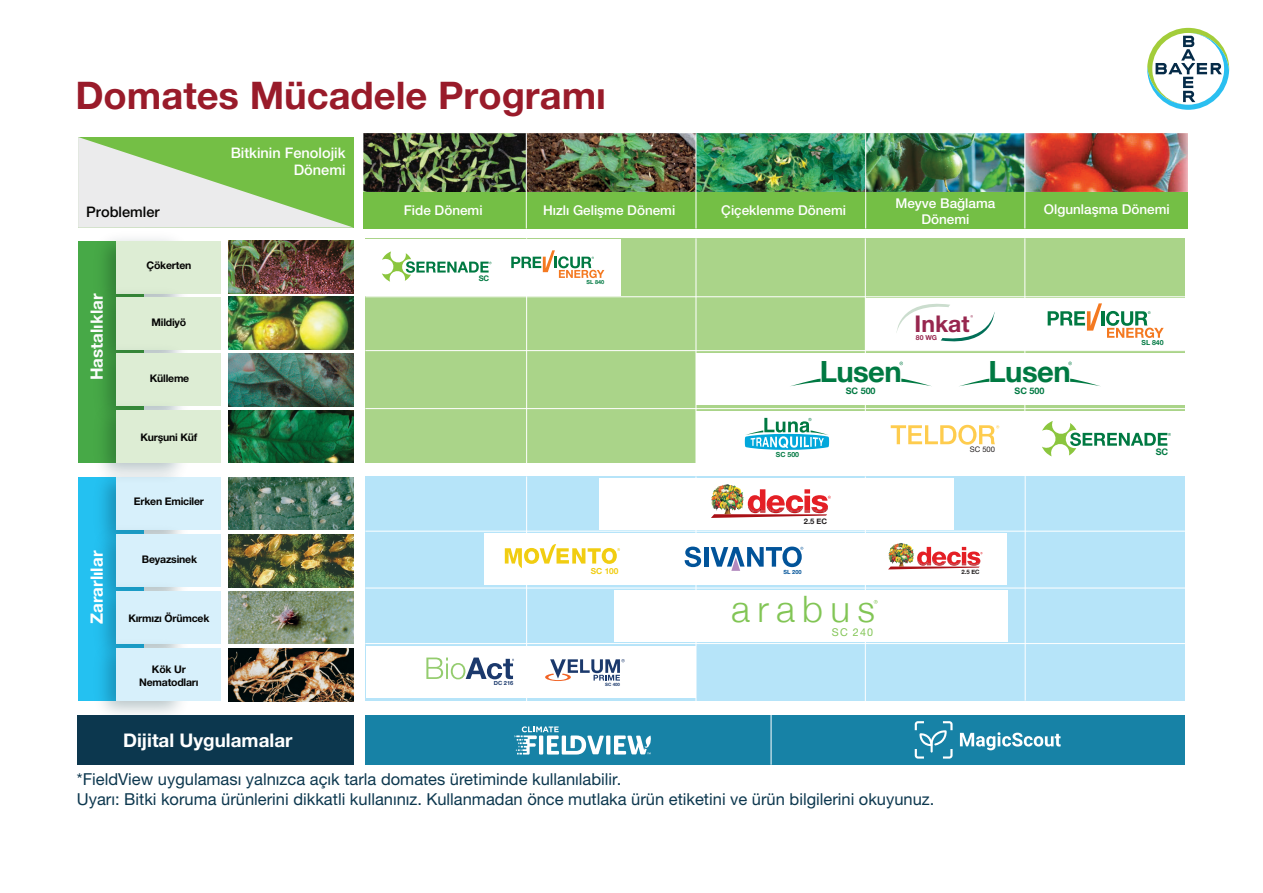
<style>
.page{position:relative;width:1263px;height:893px;background:#fff}
.page>*{position:absolute;margin:0;border:0;box-sizing:border-box;transform-origin:0 0}
.t1{font:700 38.1px "Helvetica Neue LT Pro";color:#991b2a}
.t2{font:300 36.45px "Helvetica Neue";letter-spacing:.2em;color:#82c555}
.t3{font:700 29.25px "Helvetica Neue";letter-spacing:-.02em;color:#007942}
.t4{font:700 23.1px "Helvetica Neue LTW1 G";color:#97264e}
.t5{font:700 18.9px "Helvetica Neue LT Pro";color:#fff}
.t6{font:700 16.95px "Helvetica Neue LT Pro";color:#fff}
.t7{font:16.5px/19.8px "Helvetica Neue LTW1 G";color:#0c374e}
.t8{font:500 14.55px/17.4px "Helvetica Neue LTW1 G";color:#fff;text-align:right}
.t9{font:500 14.55px "Helvetica Neue LTW1 G";color:#050504}
.t10{font:500 13.5px/15.5px "Helvetica Neue LTW1 G";color:#fff;text-align:center}
.t11{font:10.8px "Helvetica Neue LTW1 G";color:#82c555}
.t12{font:700 10.5px/12.6px "Helvetica Neue LTW1 G";letter-spacing:-.02em;color:#050504;text-align:center}
.t13{font:700 9px "Helvetica Neue";color:#007942}
.t14{font:700 8.25px "Helvetica Neue";color:#f1cd11}
.t15{font:700 7.65px "Helvetica Neue";color:#231f20}
.t16{font:7.65px "Helvetica Neue LTW1 G";color:#231f20}
.t17{font:700 7.65px "Helvetica Neue";color:#007942}
.t18{font:700 6.9px "Helvetica Neue";color:#007942}
.t19{font:700 6.9px "Helvetica Neue LTW1 G";color:#97264e}
.t20{font:700 6px "Helvetica Neue";color:#231f20}
.t21{font:700 5.7px "Helvetica Neue";color:#1b396c}
.t22{font:700 5.7px "Helvetica Neue LTW1 G";color:#015399}
.t23{font:700 5.55px "Helvetica Neue";color:#007942}
.t24{font:700 4.5px "Helvetica Neue";color:#1b396c}
</style>
<div class="page">
<img style="left:228px;top:477px;width:126px;height:53px">
<img style="left:228px;top:535px;width:126px;height:52px">
<img style="left:228px;top:592px;width:126px;height:52px">
<img style="left:228px;top:649px;width:126px;height:52px">
<div style="left:78px;top:478px;width:65px;height:223px;background:#24c1f1"></div>
<div style="left:78px;top:241px;width:65px;height:222px;background:#47a947"></div>
<div style="left:116px;top:478px;width:105px;height:52px;background:#d7f0fb"></div>
<img style="left:97px;top:519px;width:99px;height:57px">
<div style="left:116px;top:535px;width:105px;height:52px;background:#d7f0fb"></div>
<img style="left:102px;top:576px;width:94px;height:57px">
<div style="left:116px;top:592px;width:105px;height:52px;background:#d7f0fb"></div>
<img style="left:102px;top:633px;width:94px;height:81px">
<div style="left:116px;top:649px;width:105px;height:52px;background:#d7f0fb"></div>
<img style="left:228px;top:241px;width:126px;height:52px">
<img style="left:228px;top:297px;width:126px;height:52px">
<img style="left:228px;top:354px;width:126px;height:52px">
<img style="left:228px;top:410px;width:126px;height:53px">
<div style="left:116px;top:241px;width:105px;height:52px;background:#ddedd4"></div>
<img style="left:98px;top:282px;width:98px;height:56px">
<div style="left:116px;top:297px;width:105px;height:53px;background:#ddedd4"></div>
<img style="left:103px;top:338px;width:93px;height:57px">
<div style="left:116px;top:354px;width:105px;height:52px;background:#ddedd4"></div>
<img style="left:88px;top:395px;width:108px;height:95px">
<div style="left:116px;top:410px;width:105px;height:53px;background:#ddedd4"></div>
<svg style="left:78px;top:137px;width:276px;height:91px;background:#b0d599"></svg>
<div style="left:365px;top:238px;width:820px;height:225px;background:#aad489"></div>
<div style="left:365px;top:476px;width:820px;height:225px;background:#b6e4f9"></div>
<hr style="left:526px;top:238px;width:1px;height:225px;background:#fff">
<hr style="left:696px;top:238px;width:1px;height:225px;background:#fff">
<hr style="left:865px;top:238px;width:1px;height:225px;background:#fff">
<hr style="left:1024px;top:238px;width:1px;height:225px;background:#fff">
<hr style="left:696px;top:476px;width:1px;height:225px;background:#fff">
<hr style="left:526px;top:476px;width:1px;height:225px;background:#fff">
<hr style="left:865px;top:476px;width:1px;height:225px;background:#fff">
<hr style="left:365px;top:296px;width:820px;height:1px;background:#fff">
<hr style="left:365px;top:350px;width:820px;height:1px;background:#fff">
<hr style="left:365px;top:408px;width:820px;height:1px;background:#fff">
<hr style="left:365px;top:588px;width:820px;height:1px;background:#fff">
<hr style="left:365px;top:643px;width:820px;height:1px;background:#fff">
<hr style="left:365px;top:531px;width:820px;height:1px;background:#fff">
<hr style="left:1025px;top:476px;width:1px;height:225px;background:#fff">
<img style="left:363px;top:133px;width:413px;height:59px">
<img style="left:776px;top:133px;width:206px;height:59px">
<img style="left:982px;top:133px;width:206px;height:59px">
<div style="left:363px;top:192px;width:212px;height:37px;background:#74bf45"></div>
<div style="left:570px;top:192px;width:206px;height:37px;background:#74bf45"></div>
<div style="left:776px;top:192px;width:206px;height:37px;background:#74bf45"></div>
<div style="left:982px;top:192px;width:206px;height:37px;background:#74bf45"></div>
<hr style="left:526px;top:133px;width:1px;height:96px;background:#fff">
<hr style="left:696px;top:133px;width:1px;height:96px;background:#fff">
<hr style="left:865px;top:133px;width:1px;height:96px;background:#fff">
<hr style="left:1024px;top:133px;width:1px;height:96px;background:#fff">
<div style="left:365px;top:240px;width:256px;height:56px;background:#fff"></div>
<div style="left:696px;top:353px;width:489px;height:51px;background:#fff"></div>
<div style="left:865px;top:298px;width:320px;height:51px;background:#fff"></div>
<div style="left:696px;top:412px;width:489px;height:51px;background:#fff"></div>
<div style="left:599px;top:478px;width:354px;height:51px;background:#fff"></div>
<div style="left:484px;top:533px;width:523px;height:52px;background:#fff"></div>
<div style="left:614px;top:590px;width:393px;height:51px;background:#fff"></div>
<div style="left:366px;top:646px;width:330px;height:52px;background:#fff"></div>
<img style="left:711px;top:484px;width:120px;height:34px">
<img style="left:888px;top:543px;width:94px;height:26px">
<svg style="left:745px;top:418px;width:84px;height:32px"></svg>
<svg style="left:1042px;top:421px;width:129px;height:35px"></svg>
<svg style="left:511px;top:250px;width:93px;height:28px"></svg>
<svg style="left:382px;top:251px;width:110px;height:31px"></svg>
<svg style="left:891px;top:425px;width:108px;height:20px"></svg>
<svg style="left:874px;top:600px;width:4px;height:4px"></svg>
<svg style="left:545px;top:659px;width:80px;height:22px"></svg>
<svg style="left:426px;top:657px;width:88px;height:22px"></svg>
<svg style="left:505px;top:544px;width:115px;height:24px"></svg>
<div style="left:365px;top:715px;width:820px;height:50px;background:#1782a6"></div>
<div style="left:77px;top:715px;width:276px;height:50px;background:#0c374e"></div>
<svg style="left:606px;top:735px;width:4px;height:19px"></svg>
<svg style="left:514px;top:726px;width:90px;height:28px"></svg>
<svg style="left:614px;top:735px;width:37px;height:19px"></svg>
<svg style="left:915px;top:721px;width:37px;height:38px"></svg>
<svg style="left:960px;top:732px;width:101px;height:18px"></svg>
<hr style="left:771px;top:715px;width:1px;height:50px;background:#fff">
<svg style="left:1147px;top:28px;width:82px;height:82px"></svg>
<svg style="left:899px;top:362px;width:4px;height:3px"></svg>
<svg style="left:791px;top:379px;width:30px;height:7px"></svg>
<svg style="left:901px;top:379px;width:30px;height:7px"></svg>
<svg style="left:1068px;top:362px;width:4px;height:3px"></svg>
<svg style="left:960px;top:379px;width:29px;height:7px"></svg>
<svg style="left:1070px;top:379px;width:30px;height:7px"></svg>
<svg style="left:685px;top:547px;width:16px;height:20px"></svg>
<hr style="left:704px;top:547px;width:4px;height:20px;background:#015399">
<svg style="left:710px;top:547px;width:93px;height:24px"></svg>
<svg style="left:1048px;top:303px;width:116px;height:35px"></svg>
<svg style="left:896px;top:303px;width:98px;height:39px"></svg>
<h1 class="t1" style="left:75px;top:72px;width:532px">Domates Mücadele Programı</h1>
<p class="t8" style="left:231px;top:144px;width:116px">Bitkinin Fenolojik<br>Dönemi</p>
<p class="t9" style="left:86px;top:203px;width:75px">Problemler</p>
<p class="t10" style="left:404px;top:202px;width:80px">Fide Dönemi</p>
<p class="t10" style="left:543px;top:202px;width:134px">Hızlı Gelişme Dönemi</p>
<p class="t10" style="left:721px;top:202px;width:126px">Çiçeklenme Dönemi</p>
<p class="t10" style="left:895px;top:196px;width:101px">Meyve Bağlama<br>Dönemi</p>
<p class="t10" style="left:1044px;top:202px;width:127px">Olgunlaşma Dönemi</p>
<p class="t6" style="left:86px;top:380px;width:88px;rotate:-90deg">Hastalıklar</p>
<p class="t6" style="left:86px;top:624px;width:75px;rotate:-90deg">Zararlılar</p>
<p class="t12" style="left:146px;top:259px;width:46px">Çökerten</p>
<p class="t12" style="left:152px;top:316px;width:36px">Mildiyö</p>
<p class="t12" style="left:150px;top:372px;width:41px">Külleme</p>
<p class="t12" style="left:140px;top:431px;width:58px">Kurşuni Küf</p>
<p class="t12" style="left:134px;top:495px;width:72px">Erken Emiciler</p>
<p class="t12" style="left:142px;top:553px;width:57px">Beyazsinek</p>
<p class="t12" style="left:128px;top:612px;width:82px">Kırmızı Örümcek</p>
<p class="t12" style="left:139px;top:663px;width:61px">Kök Ur<br>Nematodları</p>
<p class="t17" style="left:479px;top:272px;width:12px">SC</p>
<p class="t23" style="left:587px;top:277px;width:19px">SL 840</p>
<p class="t14" style="left:591px;top:564px;width:29px">SC 100</p>
<p class="t21" style="left:494px;top:679px;width:21px">DC 216</p>
<p class="t24" style="left:605px;top:680px;width:16px">SC 400</p>
<h3 class="t3" style="left:820px;top:348px;width:84px">Lusen</h3>
<p class="t13" style="left:846px;top:384px;width:31px">SC 500</p>
<h3 class="t4" style="left:914px;top:309px;width:57px">Inkat</h3>
<p class="t19" style="left:916px;top:334px;width:23px">80 WG</p>
<h3 class="t3" style="left:988px;top:348px;width:84px">Lusen</h3>
<p class="t13" style="left:1014px;top:384px;width:31px">SC 500</p>
<p class="t18" style="left:1141px;top:337px;width:24px">SL 840</p>
<p class="t16" style="left:970px;top:445px;width:27px">SC 500</p>
<p class="t18" style="left:776px;top:449px;width:25px">SC 500</p>
<p class="t13" style="left:1156px;top:445px;width:14px">SC</p>
<p class="t15" style="left:804px;top:515px;width:25px">2.5 EC</p>
<p class="t22" style="left:783px;top:569px;width:20px">SL 200</p>
<h2 class="t2" style="left:731px;top:579px;width:145px">arabus</h2>
<p class="t11" style="left:832px;top:625px;width:43px">SC 240</p>
<p class="t20" style="left:961px;top:567px;width:20px">2.5 EC</p>
<p class="t5" style="left:123px;top:729px;width:171px">Dijital Uygulamalar</p>
<p class="t7" style="left:77px;top:769px;width:859px">*FieldView uygulaması yalnızca açık tarla domates üretiminde kullanılabilir.<br>Uyarı: Bitki koruma ürünlerini dikkatli kullanınız. Kullanmadan önce mutlaka ürün etiketini ve ürün bilgilerini okuyunuz.</p>
</div>
